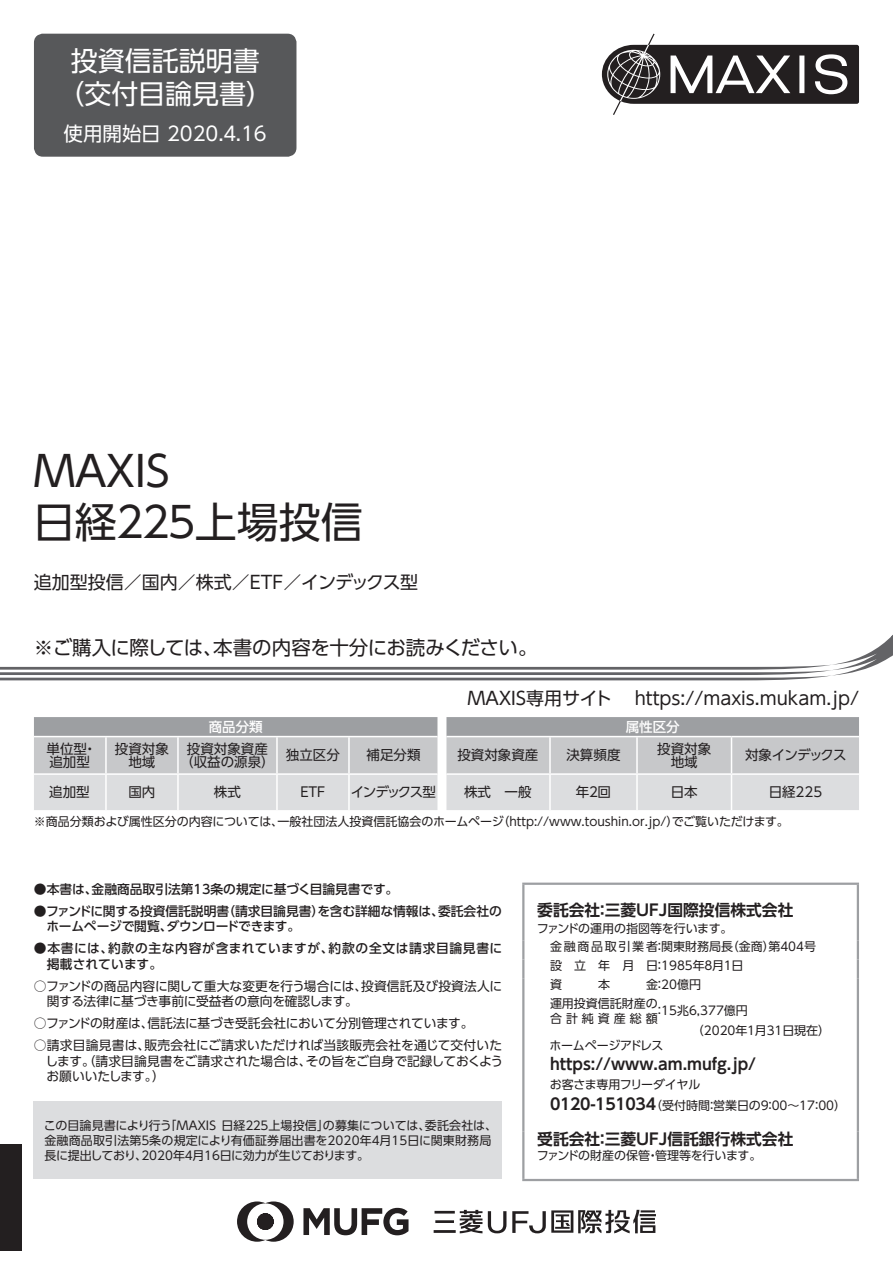
<style>
.page{position:relative;width:893px;height:1263px;background:#fff}
.page>*{position:absolute;margin:0;border:0;box-sizing:border-box;transform-origin:0 0}
.t1{font:42px/51px "UD Shin Go Pro";letter-spacing:-.19em;color:#231f20}
.t2{font:27px/33px "UD Shin Go Pro";color:#fff;text-align:center}
.t3{font:19.5px "UD Shin Go Pro";letter-spacing:-.025em;color:#231f20}
.t4{font:19.5px "UD Shin Go Pro";color:#fff}
.t5{font:18px "UD Shin Go Pro";color:#231f20}
.t6{font:700 15.75px "UD Shin Go Pro De";color:#231f20}
.t7{font:13.5px/13.5px "UD Shin Go Pro";color:#231f20;text-align:center}
.t8{font:500 13.5px "UD Shin Go Pro";color:#fff}
.t9{font:13.5px "UD Shin Go Pro";letter-spacing:-.06em;color:#231f20}
.t10{font:13.5px "UD Shin Go Pro";letter-spacing:-.095em;color:#231f20}
.t11{font:12.75px/15.8px "UD Shin Go Pro";letter-spacing:-.01em;color:#231f20}
.t12{font:500 12.75px/15.8px "UD Shin Go Pro";color:#231f20}
.t13{font:500 12.75px/15.8px "UD Shin Go Pro";letter-spacing:.045em;color:#231f20}
.t14{font:12px/18.8px "UD Shin Go Pro";color:#231f20}
.t15{font:12px "UD Shin Go Pro";letter-spacing:-.03em;color:#231f20}
.t16{font:12px "UD Shin Go Pro";letter-spacing:.335em;color:#231f20}
.s1{font-family:"UD Shin Go Pro De";font-weight:700;font-size:15.75px}
</style>
<div class="page">
<svg style="left:0;top:635px;width:893px;height:45px"></svg>
<div style="left:35px;top:35px;width:260px;height:120px;background:#57585a;border-radius:8px"></div>
<div style="left:34px;top:34px;width:262px;height:123px;border:3px solid #57585a;border-radius:8px"></div>
<svg style="left:34px;top:717px;width:825px;height:93px;background:#c7c8ca"></svg>
<hr style="left:34px;top:736px;width:72px;height:1px;background:#fff">
<hr style="left:106px;top:736px;width:72px;height:1px;background:#fff">
<hr style="left:105px;top:737px;width:2px;height:36px;background:#fff">
<hr style="left:178px;top:736px;width:99px;height:1px;background:#fff">
<hr style="left:177px;top:737px;width:2px;height:36px;background:#fff">
<hr style="left:277px;top:736px;width:72px;height:1px;background:#fff">
<hr style="left:276px;top:737px;width:2px;height:36px;background:#fff">
<hr style="left:349px;top:736px;width:88px;height:1px;background:#fff">
<hr style="left:348px;top:737px;width:2px;height:36px;background:#fff">
<hr style="left:446px;top:736px;width:104px;height:1px;background:#fff">
<hr style="left:550px;top:736px;width:87px;height:1px;background:#fff">
<hr style="left:549px;top:737px;width:2px;height:36px;background:#fff">
<hr style="left:637px;top:736px;width:94px;height:1px;background:#fff">
<hr style="left:636px;top:737px;width:2px;height:36px;background:#fff">
<hr style="left:731px;top:736px;width:128px;height:1px;background:#fff">
<hr style="left:731px;top:737px;width:1px;height:36px;background:#fff">
<hr style="left:34px;top:773px;width:72px;height:2px;background:#fff">
<hr style="left:106px;top:773px;width:72px;height:2px;background:#fff">
<hr style="left:105px;top:775px;width:2px;height:35px;background:#fff">
<hr style="left:178px;top:773px;width:99px;height:2px;background:#fff">
<hr style="left:177px;top:775px;width:2px;height:35px;background:#fff">
<hr style="left:277px;top:773px;width:72px;height:2px;background:#fff">
<hr style="left:276px;top:775px;width:2px;height:35px;background:#fff">
<hr style="left:349px;top:773px;width:88px;height:2px;background:#fff">
<hr style="left:348px;top:775px;width:2px;height:35px;background:#fff">
<hr style="left:446px;top:773px;width:104px;height:2px;background:#fff">
<hr style="left:550px;top:773px;width:87px;height:2px;background:#fff">
<hr style="left:549px;top:775px;width:2px;height:35px;background:#fff">
<hr style="left:637px;top:773px;width:94px;height:2px;background:#fff">
<hr style="left:636px;top:775px;width:2px;height:35px;background:#fff">
<hr style="left:731px;top:773px;width:128px;height:2px;background:#fff">
<hr style="left:731px;top:775px;width:1px;height:35px;background:#fff">
<svg style="left:602px;top:34px;width:257px;height:81px"></svg>
<div style="left:34px;top:1101px;width:468px;height:78px;background:#dcdddf"></div>
<hr style="left:522px;top:882px;width:337px;height:3px;background:#9d9fa2">
<hr style="left:522px;top:885px;width:2px;height:56px;background:#9d9fa2">
<hr style="left:857px;top:885px;width:2px;height:56px;background:#9d9fa2">
<svg style="left:522px;top:941px;width:2px;height:56px"></svg>
<svg style="left:857px;top:941px;width:2px;height:56px"></svg>
<hr style="left:522px;top:997px;width:2px;height:27px;background:#9d9fa2">
<hr style="left:857px;top:997px;width:2px;height:27px;background:#9d9fa2">
<svg style="left:522px;top:1024px;width:2px;height:15px"></svg>
<svg style="left:857px;top:1024px;width:2px;height:15px"></svg>
<hr style="left:522px;top:1039px;width:2px;height:92px;background:#9d9fa2">
<hr style="left:857px;top:1039px;width:2px;height:92px;background:#9d9fa2">
<hr style="left:522px;top:1131px;width:2px;height:48px;background:#9d9fa2">
<hr style="left:857px;top:1131px;width:2px;height:48px;background:#9d9fa2">
<hr style="left:522px;top:1179px;width:337px;height:2px;background:#9d9fa2">
<svg style="left:303px;top:1208px;width:105px;height:27px"></svg>
<svg style="left:237px;top:1201px;width:57px;height:41px"></svg>
<hr style="left:435px;top:1220px;width:19px;height:3px;background:#231f20">
<hr style="left:434px;top:1230px;width:22px;height:3px;background:#231f20">
<hr style="left:434px;top:1211px;width:21px;height:2px;background:#231f20">
<svg style="left:460px;top:1210px;width:22px;height:23px"></svg>
<svg style="left:488px;top:1210px;width:168px;height:23px"></svg>
<div style="left:0;top:1144px;width:21px;height:107px;background:#231f20"></div>
<h2 class="t2" style="left:57px;top:43px;width:217px">投資信託説明書（交付目論見書）</h2>
<h3 class="t4" style="left:64px;top:118px;width:205px">使用開始日 2020.４.16</h3>
<h1 class="t1" style="left:33px;top:444px;width:331px">ＭＡＸＩＳ<br>日経２２５上場投信</h1>
<h3 class="t5" style="left:34px;top:567px;width:386px">追加型投信／国内／株式／ETF／インデックス型</h3>
<h3 class="t3" style="left:34px;top:632px;width:505px">※ご購入に際しては、本書の内容を十分にお読みください。</h3>
<h3 class="t5" style="left:468px;top:684px;width:393px">ＭＡＸＩＳ専用サイト　 https://maxis.mukam.jp/</h3>
<p class="t8" style="left:209px;top:716px;width:55px">商品分類</p>
<p class="t8" style="left:626px;top:716px;width:55px">属性区分</p>
<p class="t7" style="left:47px;top:741px;width:51px;text-align:left">単位型・追加型</p>
<p class="t7" style="left:115px;top:741px;width:55px">投資対象地域</p>
<p class="t7" style="left:180px;top:741px;width:96px">投資対象資産（収益の源泉）</p>
<p class="t7" style="left:286px;top:748px;width:55px">独立区分</p>
<p class="t7" style="left:367px;top:748px;width:56px">補足分類</p>
<p class="t7" style="left:457px;top:748px;width:82px">投資対象資産</p>
<p class="t7" style="left:566px;top:748px;width:55px">決算頻度</p>
<p class="t7" style="left:657px;top:741px;width:55px">投資対象地域</p>
<p class="t9" style="left:745px;top:744px;width:103px">対象インデックス</p>
<p class="t7" style="left:49px;top:785px;width:42px">追加型</p>
<p class="t7" style="left:128px;top:785px;width:28px">国内</p>
<p class="t7" style="left:214px;top:785px;width:28px">株式</p>
<p class="t7" style="left:300px;top:785px;width:27px">ETF</p>
<p class="t10" style="left:351px;top:781px;width:87px">インデックス型</p>
<p class="t7" style="left:464px;top:785px;width:69px">株式　一般</p>
<p class="t7" style="left:576px;top:785px;width:37px">年２回</p>
<p class="t7" style="left:671px;top:785px;width:28px">日本</p>
<p class="t7" style="left:769px;top:785px;width:55px">日経225</p>
<p class="t14" style="left:34px;top:812px;width:756px">※商品分類および属性区分の内容については、一般社団法人投資信託協会のホームページ（http://www.toushin.or.jp/）でご覧いただけます。</p>
<p class="t12" style="left:34px;top:881px;width:366px">●本書は、金融商品取引法第13条の規定に基づく目論見書です。</p>
<p class="t12" style="left:46px;top:902px;width:457px;text-indent:-12px">●ファンドに関する投資信託説明書（請求目論見書）を含む詳細な情報は、委託会社のホームページで閲覧、ダウンロードできます。</p>
<p class="t13" style="left:47px;top:940px;width:457px;text-indent:-13px">●本書には、約款の主な内容が含まれていますが、約款の全文は請求目論見書に掲載されています。</p>
<p class="t11" style="left:47px;top:977px;width:457px;text-indent:-13px">○ファンドの商品内容に関して重大な変更を行う場合には、投資信託及び投資法人に関する法律に基づき事前に受益者の意向を確認します。</p>
<p class="t11" style="left:34px;top:1015px;width:441px">○ファンドの財産は、信託法に基づき受託会社において分別管理されています。</p>
<p class="t11" style="left:45px;top:1037px;width:459px;text-align:justify;text-indent:-12px">○請求目論見書は、販売会社にご請求いただければ当該販売会社を通じて交付いたします。（請求目論見書をご請求された場合は、その旨をご自身で記録しておくようお願いいたします。）</p>
<p class="t14" style="left:44px;top:1117px;width:455px;line-height:15px">この目論見書により行う「ＭＡＸＩＳ 日経２２５上場投信」の募集については、委託会社は、金融商品取引法第５条の規定により有価証券届出書を2020年４月15日に関東財務局長に提出しており、2020年４月16日に効力が生じております。</p>
<h3 class="t6" style="left:537px;top:897px;width:258px">委託会社：三菱ＵＦＪ国際投信株式会社</h3>
<p class="t14" style="left:550px;top:918px;width:268px;text-indent:-13px">ファンドの運用の指図等を行います。<br>金融商品取引業者：関東財務局長（金商）第404号設 立 年 月 日：1985年８月１日<br>資</p>
<p class="t14" style="left:550px;top:974px;width:153px;text-indent:96px">金：20億円運用投資信託財産の</p>
<p class="t16" style="left:550px;top:1008px;width:109px">合計純資産総額</p>
<p class="t14" style="left:692px;top:1000px;width:140px;line-height:19.5px;text-indent:-38px">：15兆6,377億円<br>（2020年１月31日現在）</p>
<p class="t15" style="left:550px;top:1035px;width:115px">ホームページアドレス</p>
<h3 class="t6" style="left:550px;top:1051px;width:208px">https://www.am.mufg.jp/</h3>
<p class="t14" style="left:550px;top:1074px;width:298px;line-height:21px">お客さま専用フリーダイヤル<br><span class="s1">0120-151034</span>（受付時間：営業日の９：00～17：00）</p>
<h3 class="t6" style="left:537px;top:1126px;width:258px">受託会社：三菱ＵＦＪ信託銀行株式会社</h3>
<p class="t14" style="left:537px;top:1145px;width:226px">ファンドの財産の保管・管理等を行います。</p>
<p class="t14" style="left:598px;top:974px;width:13px">本</p>
</div>
